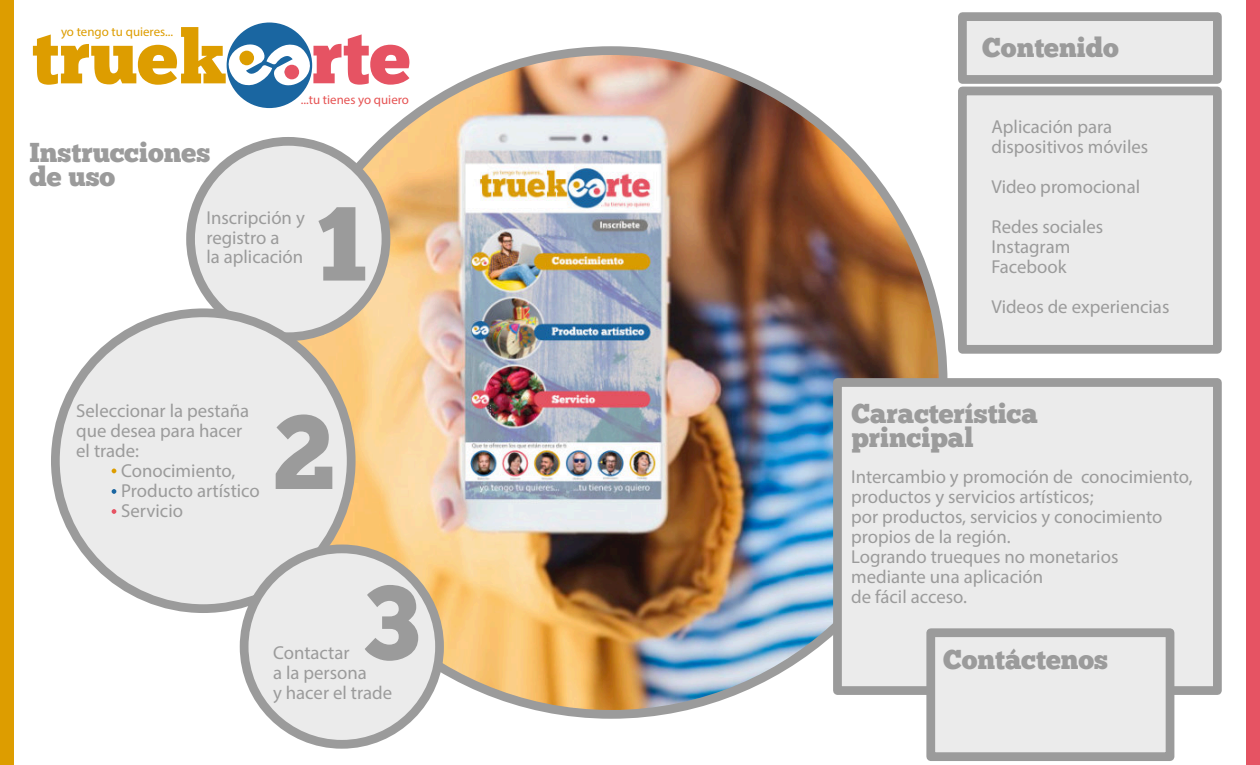
<style>
.page{position:relative;width:1260px;height:765px;background:#fff}
.page>*{position:absolute;margin:0;border:0;box-sizing:border-box;transform-origin:0 0}
.t1{font:105px/208.4px "Chunk Five";color:#9b9b9b;text-align:center}
.t2{font:27.38px/24.2px "Chunk Five";color:#9b9b9b}
.t3{font:18.75px/20px "Myriad Pro";color:#9b9b9b}
.t4{font:12.88px "Myriad Pro";color:#dd9d00}
.t5{font:12.88px "Myriad Pro";color:#e65353}
</style>
<div class="page">
<img style="left:279px;top:51px;width:664px;height:663px;border-radius:50%">
<div style="left:186px;top:137px;width:204px;height:204px;background:#ebebeb;border:9px solid #9b9b9b;border-radius:50%"></div>
<div style="left:51px;top:308px;width:305px;height:305px;background:#ebebeb;border:9px solid #9b9b9b;border-radius:50%"></div>
<div style="left:240px;top:545px;width:204px;height:204px;background:#ebebeb;border:9px solid #9b9b9b;border-radius:50%"></div>
<div style="left:833px;top:378px;width:389px;height:317px;background:#ebebeb;border:9px solid #9b9b9b"></div>
<div style="left:926px;top:628px;width:248px;height:133px;background:#ebebeb;border:9px solid #9b9b9b"></div>
<div style="left:958px;top:12px;width:264px;height:72px;background:#ebebeb;border:9px solid #9b9b9b"></div>
<div style="left:958px;top:87px;width:264px;height:267px;background:#ebebeb;border:9px solid #9b9b9b"></div>
<div style="left:227px;top:23px;width:85px;height:85px;background:#1a66a1;border-radius:50%"></div>
<svg style="left:33px;top:27px;width:377px;height:59px"></svg>
<div style="left:0;top:0;width:14px;height:765px;background:#dd9d00"></div>
<div style="left:1246px;top:0;width:14px;height:765px;background:#e65363"></div>
<svg style="left:112px;top:469px;width:4px;height:4px"></svg>
<svg style="left:112px;top:489px;width:4px;height:5px"></svg>
<svg style="left:112px;top:509px;width:4px;height:5px"></svg>
<p class="t4" style="left:61px;top:26px;width:114px">yo tengo tu quieres...</p>
<h2 class="t2" style="left:29px;top:143px;width:182px">Instrucciones de uso</h2>
<p class="t5" style="left:301px;top:94px;width:110px">...tu tienes yo quiero</p>
<h1 class="t1" style="left:273px;top:150px;width:96px">1<br>2</h1>
<p class="t3" style="left:206px;top:209px;width:100px">Inscripción y registro a<br>la aplicación</p>
<p class="t3" style="left:76px;top:403px;width:175px">Seleccionar la pestaña que desea para hacer el trade:</p>
<p class="t3" style="left:121px;top:463px;width:140px">Conocimiento,<br>Producto artístico<br>Servicio</p>
<h1 class="t1" style="left:363px;top:529px;width:58px">3</h1>
<p class="t3" style="left:273px;top:645px;width:121px">Contactar<br>a la persona<br>y hacer el trade</p>
<h2 class="t2" style="left:982px;top:38px;width:138px">Contenido</h2>
<p class="t3" style="left:992px;top:118px;width:158px">Aplicación para dispositivos móviles</p>
<p class="t3" style="left:992px;top:168px;width:150px;line-height:40px">Video promocional<br>Redes sociales</p>
<p class="t3" style="left:992px;top:238px;width:80px">Instagram<br>Facebook</p>
<p class="t3" style="left:992px;top:298px;width:179px">Videos de experiencias</p>
<h2 class="t2" style="left:851px;top:404px;width:188px">Característica principal</h2>
<p class="t3" style="left:851px;top:468px;width:343px">Intercambio y promoción de conocimiento, productos y servicios artísticos;<br>por productos, servicios y conocimiento propios de la región.<br>Logrando trueques no monetarios mediante una aplicación<br>de fácil acceso.</p>
<h2 class="t2" style="left:943px;top:650px;width:167px">Contáctenos</h2>
</div>
